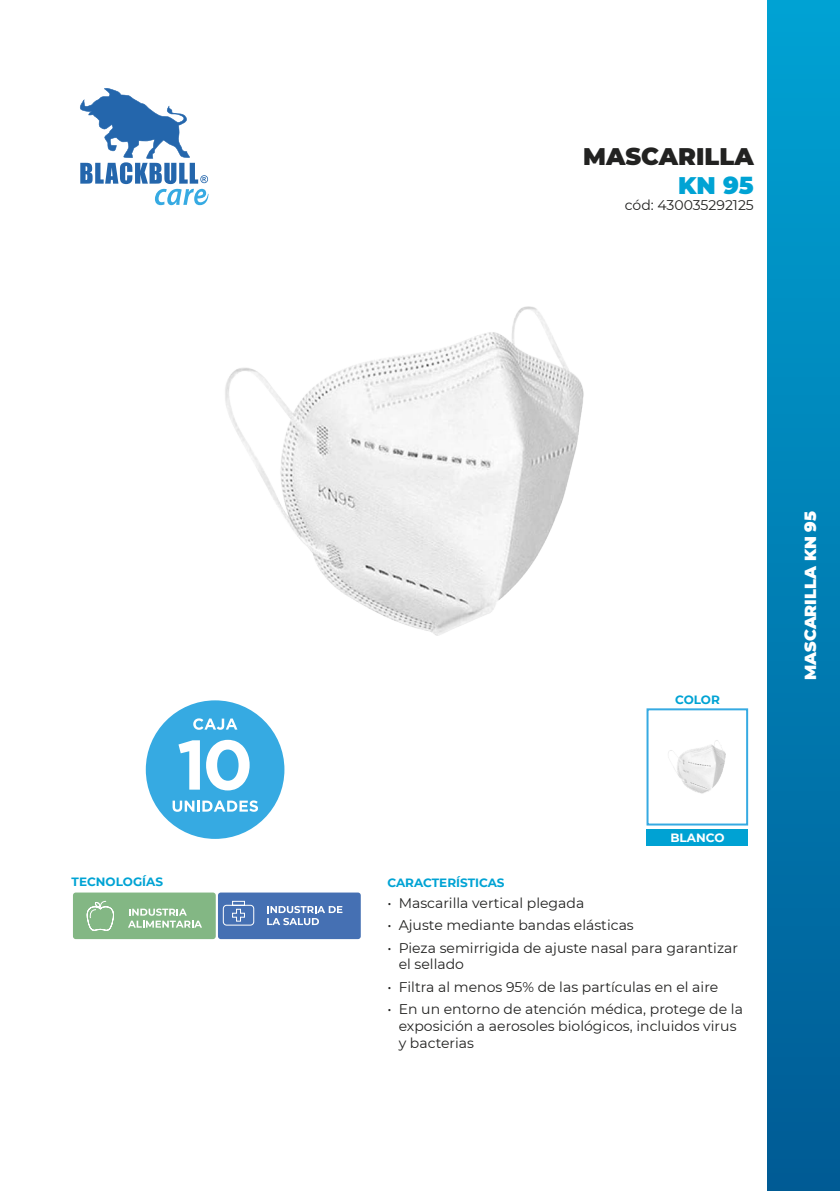
<style>
.page{position:relative;width:840px;height:1191px;background:#fff}
.page>*{position:absolute;margin:0;border:0;box-sizing:border-box;transform-origin:0 0}
.t1{font:900 24px "Montserrat";color:#222221}
.t2{font:900 24px "Montserrat";color:#00a3d4}
.t3{font:900 16px "Montserrat";color:#fff}
.t4{font:14px/16.8px "Montserrat";color:#222221}
.t5{font:700 12px "Montserrat";color:#00a3d4}
.t6{font:700 12px "Montserrat";color:#fff}
</style>
<div class="page">
<div style="left:767px;top:0;width:72px;height:1191px;background:linear-gradient(to bottom,#00a2d3,#005a94)"></div>
<div style="left:646px;top:829px;width:101px;height:17px;background:#00a2d3"></div>
<div style="left:646px;top:708px;width:101px;height:117px;border:2px solid #36aae2"></div>
<div style="left:146px;top:700px;width:138px;height:139px;background:#36aae2;border-radius:50%"></div>
<svg style="left:193px;top:718px;width:44px;height:12px"></svg>
<svg style="left:178px;top:740px;width:22px;height:49px"></svg>
<svg style="left:206px;top:740px;width:43px;height:50px"></svg>
<svg style="left:172px;top:800px;width:86px;height:12px"></svg>
<div style="left:73px;top:892px;width:143px;height:47px;background:#83b784;border-radius:3px"></div>
<div style="left:218px;top:892px;width:142px;height:47px;background:#4570b3;border-radius:3px"></div>
<svg style="left:267px;top:906px;width:75px;height:19px"></svg>
<svg style="left:222px;top:900px;width:32px;height:26px"></svg>
<img style="left:183px;top:306px;width:401px;height:402px">
<img style="left:668px;top:740px;width:58px;height:54px">
<svg style="left:128px;top:908px;width:74px;height:19px"></svg>
<svg style="left:87px;top:900px;width:26px;height:40px"></svg>
<svg style="left:80px;top:88px;width:128px;height:117px"></svg>
<p class="t5" style="left:72px;top:872px;width:93px">TECNOLOGÍAS</p>
<h1 class="t1" style="left:583px;top:138px;width:172px">MASCARILLA</h1>
<h1 class="t2" style="left:677px;top:167px;width:77px">KN 95</h1>
<p class="t4" style="left:624px;top:196px;width:130px">cód: 430035292125</p>
<p class="t5" style="left:674px;top:691px;width:46px">COLOR</p>
<p class="t6" style="left:670px;top:829px;width:56px">BLANCO</p>
<p class="t5" style="left:387px;top:874px;width:119px">CARACTERÍSTICAS</p>
<p class="t4" style="left:387px;top:893px;width:198px">• Mascarilla vertical plegada</p>
<p class="t4" style="left:387px;top:916px;width:248px">• Ajuste mediante bandas elásticas</p>
<p class="t4" style="left:398px;top:938px;width:341px;text-indent:-11px">• Pieza semirrigida de ajuste nasal para garantizar el sellado</p>
<p class="t4" style="left:387px;top:978px;width:332px">• Filtra al menos 95% de las partículas en el aire</p>
<p class="t4" style="left:398px;top:1000px;width:345px;text-indent:-11px">• En un entorno de atención médica, protege de la exposición a aerosoles biológicos, incluidos virus y bacterias</p>
<p class="t3" style="left:798px;top:680px;width:170px;rotate:-90deg">MASCARILLA KN 95</p>
</div>
